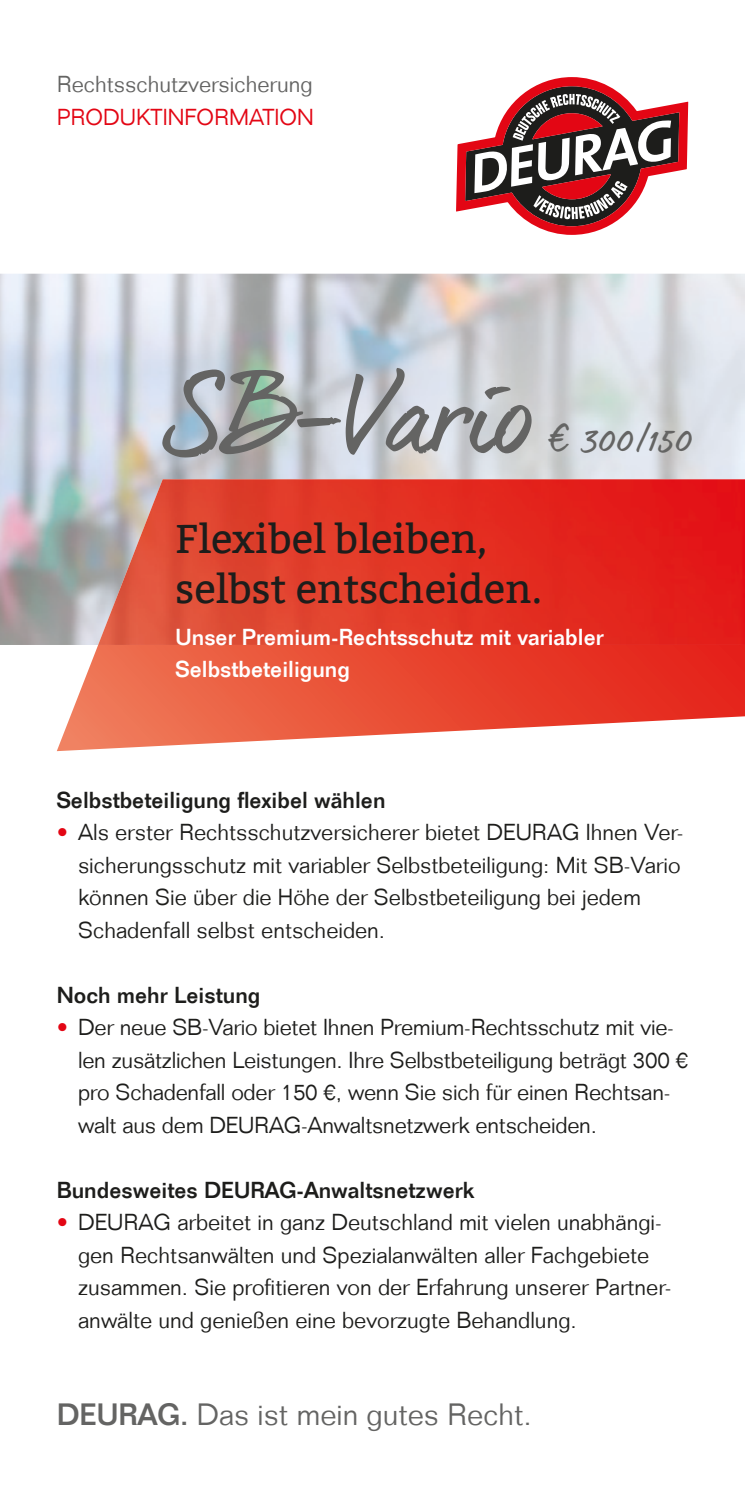
<style>
.page{position:relative;width:745px;height:1489px;background:#fff}
.page>*{position:absolute;margin:0;border:0;box-sizing:border-box;transform-origin:0 0}
.t1{font:100px "dear Joe 6";letter-spacing:-.06em;color:#646463}
.t2{font:40px/50px "Bitter";color:#1d1d1b}
.t3{font:35px "dear Joe 6";color:#646463}
.t4{font:300 30px "Folio LT";color:#646463}
.t5{font:300 22.5px/32.5px "Folio LT";color:#1d1d1b}
.t6{font:500 22.5px "Folio LT";color:#1d1d1b}
.t7{font:500 22.5px/32.5px "Folio LT";color:#fff}
.t8{font:300 22.5px "Folio LT";color:#646463}
.t9{font:300 22.5px "Folio LT";color:#e30614}
.s1{color:#e30614}
.s2{font-weight:500}
</style>
<div class="page">
<svg style="left:57px;top:645px;width:687px;height:106px"></svg>
<img style="left:98px;top:479px;width:646px;height:166px">
<svg style="left:456px;top:77px;width:231px;height:158px"></svg>
<p class="t8" style="left:57px;top:71px;width:257px">Rechtsschutzversicherung</p>
<p class="t9" style="left:57px;top:103px;width:258px">PRODUKTINFORMATION</p>
<h1 class="t1" style="left:159px;top:357px;width:378px">SB-Vario</h1>
<h3 class="t3" style="left:548px;top:417px;width:146px">€ 300/150</h3>
<h2 class="t2" style="left:175px;top:514px;width:368px">Flexibel bleiben, selbst entscheiden.</h2>
<p class="t7" style="left:175px;top:620px;width:429px">Unser Premium-Rechtsschutz mit variabler<br>Selbstbeteiligung</p>
<p class="t6" style="left:57px;top:786px;width:330px">Selbstbeteiligung flexibel wählen</p>
<p class="t5" style="left:78px;top:815px;width:606px;text-indent:-21px"><span class="s1">•</span> Als erster Rechtsschutzversicherer bietet DEURAG Ihnen Ver&shy;sicherungsschutz mit variabler Selbstbeteiligung: Mit SB-Vario können Sie über die Höhe der Selbstbeteiligung bei jedem Schadenfall selbst entscheiden.</p>
<p class="t6" style="left:57px;top:981px;width:205px">Noch mehr Leistung</p>
<p class="t5" style="left:78px;top:1010px;width:611px;text-indent:-21px"><span class="s1">•</span> Der neue SB-Vario bietet Ihnen Premium-Rechtsschutz mit vie&shy;len zusätzlichen Leistungen. Ihre Selbstbeteiligung beträgt 300 € pro Schadenfall oder 150 €, wenn Sie sich für einen Rechtsan&shy;walt aus dem DEURAG-Anwaltsnetzwerk entscheiden.</p>
<p class="t6" style="left:57px;top:1176px;width:418px">Bundesweites DEURAG-Anwaltsnetzwerk</p>
<p class="t5" style="left:78px;top:1205px;width:594px;text-indent:-21px"><span class="s1">•</span> DEURAG arbeitet in ganz Deutschland mit vielen unabhängi&shy;gen Rechtsanwälten und Spezialanwälten aller Fachgebiete zusammen. Sie profitieren von der Erfahrung unserer Partner&shy;anwälte und genießen eine bevorzugte Behandlung.</p>
<h3 class="t4" style="left:57px;top:1396px;width:476px"><span class="s2">DEURAG.</span> Das ist mein gutes Recht.</h3>
</div>
